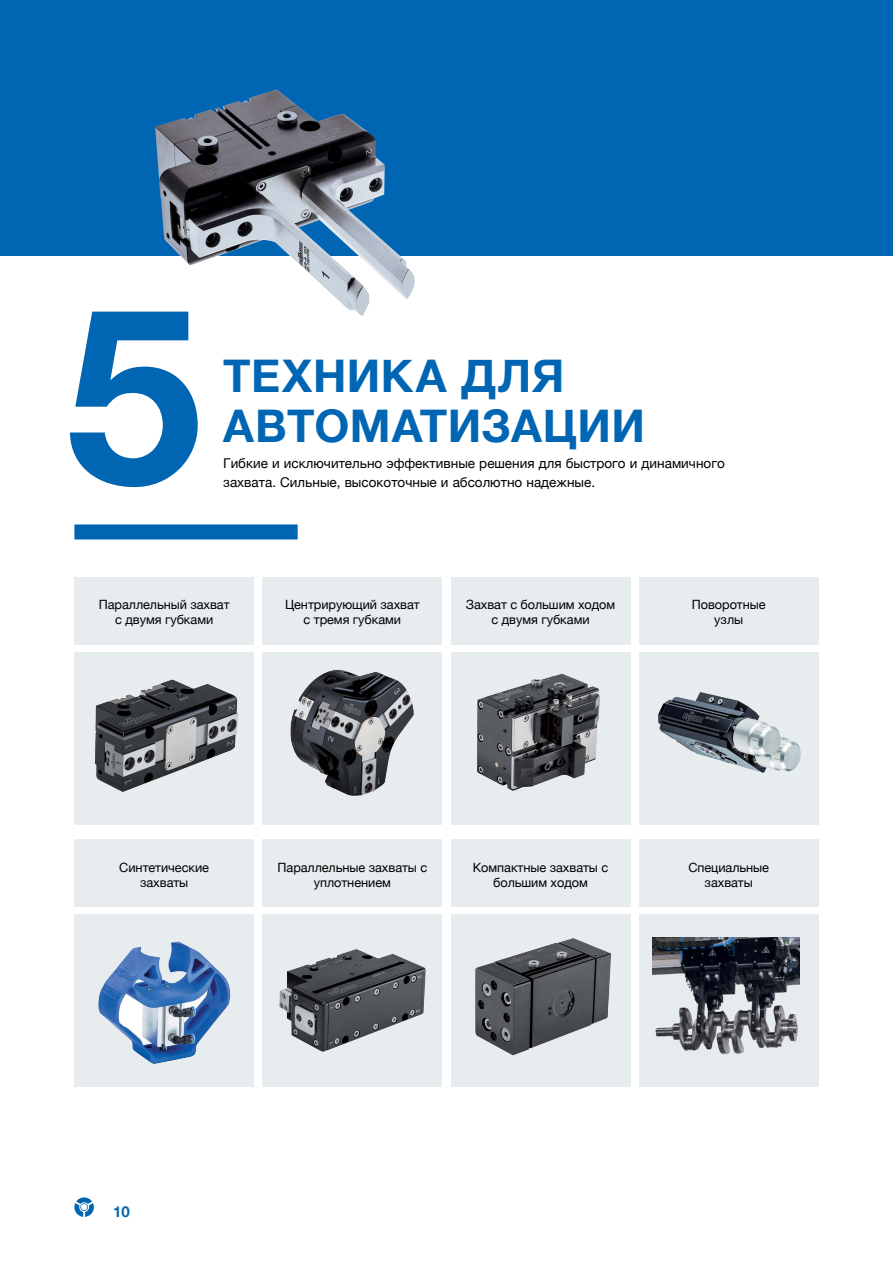
<style>
.page{position:relative;width:893px;height:1263px;background:#fff}
.page>*{position:absolute;margin:0;border:0;box-sizing:border-box;transform-origin:0 0}
.t1{font:700 245.7px "Helvetica Neue LT Pro";color:#0066b3}
.t2{font:700 45px/49.5px "Helvetica Neue";letter-spacing:.01em;color:#0066b3}
.t3{font:700 15px "Helvetica Neue";color:#0066b3}
.t4{font:13.5px/18.9px "Helvetica Neue";color:#000}
.t5{font:12.75px/15px "Helvetica Neue";letter-spacing:-.005em;color:#000;text-align:center}
</style>
<div class="page">
<svg style="left:74px;top:1197px;width:20px;height:20px"></svg>
<div style="left:74px;top:652px;width:180px;height:172px;background:#e7ecef"></div>
<div style="left:263px;top:652px;width:179px;height:172px;background:#e7ecef"></div>
<div style="left:451px;top:652px;width:179px;height:172px;background:#e7ecef"></div>
<div style="left:639px;top:652px;width:180px;height:172px;background:#e7ecef"></div>
<div style="left:74px;top:914px;width:180px;height:173px;background:#e7ecef"></div>
<div style="left:263px;top:914px;width:179px;height:173px;background:#e7ecef"></div>
<div style="left:451px;top:914px;width:179px;height:173px;background:#e7ecef"></div>
<div style="left:639px;top:914px;width:180px;height:173px;background:#e7ecef"></div>
<div style="left:74px;top:577px;width:180px;height:67px;background:#e7ecef"></div>
<div style="left:263px;top:577px;width:179px;height:67px;background:#e7ecef"></div>
<div style="left:451px;top:577px;width:179px;height:67px;background:#e7ecef"></div>
<div style="left:639px;top:577px;width:180px;height:67px;background:#e7ecef"></div>
<div style="left:74px;top:839px;width:180px;height:68px;background:#e7ecef"></div>
<div style="left:263px;top:839px;width:179px;height:68px;background:#e7ecef"></div>
<div style="left:451px;top:839px;width:179px;height:68px;background:#e7ecef"></div>
<div style="left:639px;top:839px;width:180px;height:68px;background:#e7ecef"></div>
<div style="left:0;top:0;width:893px;height:255px;background:#0066b3"></div>
<img style="left:95px;top:679px;width:143px;height:113px">
<img style="left:290px;top:670px;width:124px;height:126px">
<img style="left:477px;top:674px;width:123px;height:117px">
<img style="left:98px;top:941px;width:132px;height:123px">
<img style="left:279px;top:949px;width:147px;height:103px">
<img style="left:475px;top:938px;width:136px;height:117px">
<img style="left:653px;top:938px;width:146px;height:117px">
<img style="left:658px;top:692px;width:143px;height:81px">
<div style="left:74px;top:524px;width:224px;height:15px;background:#0066b3"></div>
<img style="left:155px;top:89px;width:260px;height:227px">
<h1 class="t1" style="left:65px;top:244px;width:138px">5</h1>
<h2 class="t2" style="left:223px;top:353px;width:423px">ТЕХНИКА ДЛЯ<br>АВТОМАТИЗАЦИИ</h2>
<p class="t4" style="left:223px;top:455px;width:503px">Гибкие и исключительно эффективные решения для быстрого и динамичного захвата. Сильные, высокоточные и абсолютно надежные.</p>
<p class="t5" style="left:99px;top:598px;width:132px">Параллельный захват с двумя губками</p>
<p class="t5" style="left:285px;top:598px;width:136px">Центрирующий захват с тремя губками</p>
<p class="t5" style="left:466px;top:598px;width:151px">Захват с большим ходом с двумя губками</p>
<p class="t5" style="left:692px;top:598px;width:75px">Поворотные узлы</p>
<p class="t5" style="left:119px;top:860px;width:91px">Синтетические захваты</p>
<p class="t5" style="left:278px;top:860px;width:151px">Параллельные захваты с уплотнением</p>
<p class="t5" style="left:473px;top:860px;width:137px">Компактные захваты с большим ходом</p>
<p class="t5" style="left:688px;top:860px;width:82px">Специальные захваты</p>
<p class="t3" style="left:113px;top:1200px;width:18px">10</p>
</div>
